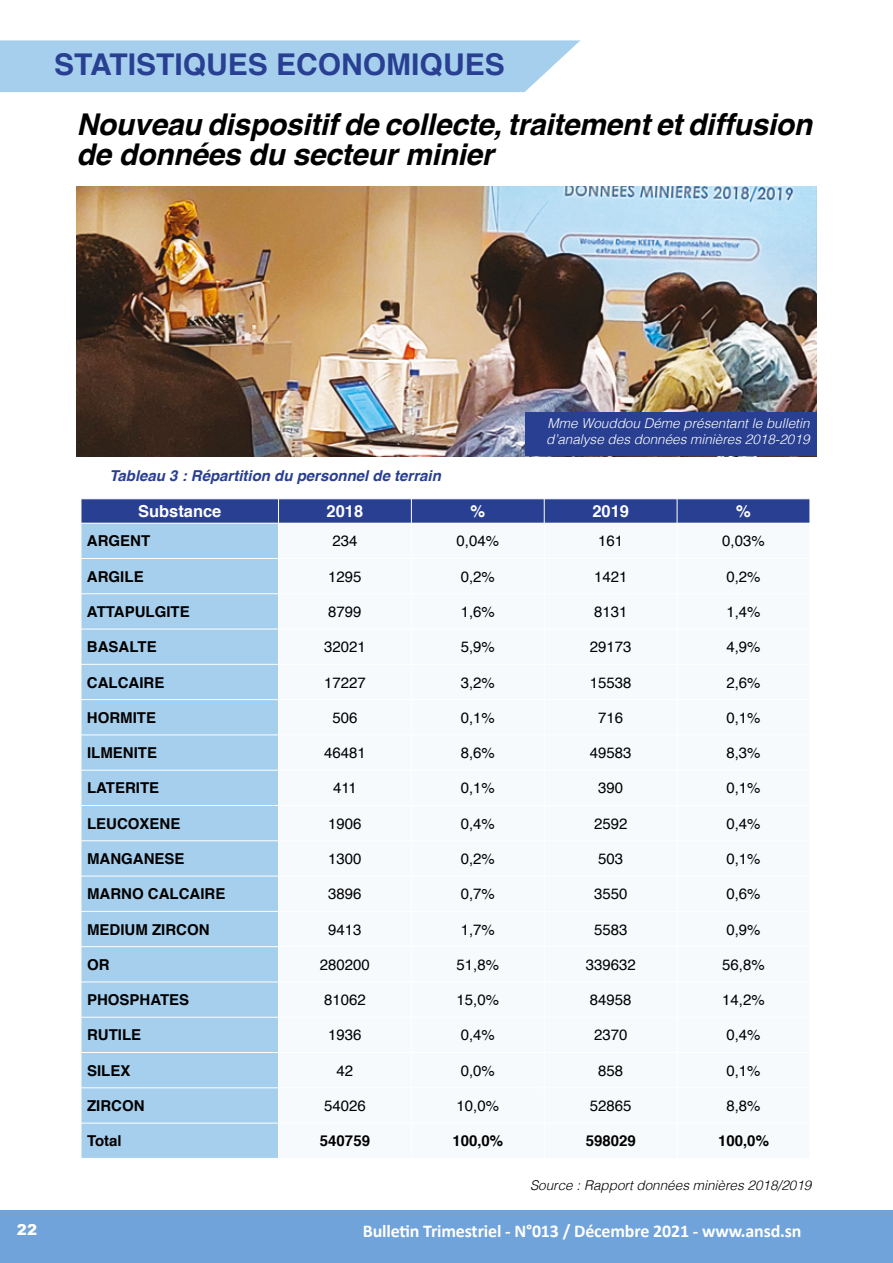
<style>
.page{position:relative;width:893px;height:1263px;background:#fff}
.page>*{position:absolute;margin:0;border:0;box-sizing:border-box;transform-origin:0 0}
.t1{font:italic 700 30px/30px "Helvetica";letter-spacing:-.01em;color:#000}
.t2{font:700 30px "Helvetica";color:#283f92}
.t3{font:700 18px "Calibri";letter-spacing:-.01em;color:#fff}
.t4{font:700 16.5px "Helvetica";color:#fff}
.t5{font:15px "Helvetica";color:#000}
.t6{font:700 15px "Helvetica";color:#000}
.t7{font:italic 700 15px "Helvetica";color:#283f92}
.t8{font:900 15px "Arial";color:#fff}
.t9{font:italic 300 13.5px/16.2px "Helvetica";color:#fff}
.t10{font:italic 300 13.5px "Helvetica";color:#000}
</style>
<div class="page">
<div style="left:0;top:1210px;width:893px;height:53px;background:#70a3d9"></div>
<div style="left:82px;top:524px;width:196px;height:634px;background:#a6cfed"></div>
<svg style="left:81px;top:499px;width:729px;height:24px;background:#2e4595"></svg>
<hr style="left:81px;top:558px;width:198px;height:1px;background:#fff">
<hr style="left:81px;top:593px;width:198px;height:1px;background:#fff">
<hr style="left:81px;top:629px;width:198px;height:1px;background:#fff">
<hr style="left:81px;top:664px;width:198px;height:1px;background:#fff">
<hr style="left:81px;top:699px;width:198px;height:1px;background:#fff">
<hr style="left:81px;top:735px;width:198px;height:1px;background:#fff">
<hr style="left:81px;top:770px;width:198px;height:1px;background:#fff">
<hr style="left:81px;top:805px;width:198px;height:1px;background:#fff">
<hr style="left:81px;top:840px;width:198px;height:1px;background:#fff">
<hr style="left:81px;top:876px;width:198px;height:1px;background:#fff">
<hr style="left:81px;top:911px;width:198px;height:1px;background:#fff">
<hr style="left:81px;top:946px;width:198px;height:1px;background:#fff">
<hr style="left:81px;top:982px;width:198px;height:1px;background:#fff">
<hr style="left:81px;top:1017px;width:198px;height:1px;background:#fff">
<hr style="left:81px;top:1052px;width:198px;height:1px;background:#fff">
<hr style="left:81px;top:1087px;width:198px;height:1px;background:#fff">
<hr style="left:81px;top:1123px;width:198px;height:1px;background:#fff">
<div style="left:0;top:40px;width:580px;height:52px;background:#a6cfed"></div>
<img style="left:77px;top:187px;width:739px;height:269px">
<div style="left:525px;top:412px;width:291px;height:44px;background:#283f92"></div>
<h1 class="t2" style="left:54px;top:40px;width:452px">STATISTIQUES ECONOMIQUES</h1>
<h1 class="t1" style="left:77px;top:109px;width:737px">Nouveau dispositif de collecte, traitement et diffusion de données du secteur minier</h1>
<p class="t9" style="left:546px;top:414px;width:265px">Mme Wouddou Déme présentant le bulletin d’analyse des données minières 2018-2019</p>
<p class="t7" style="left:109px;top:463px;width:333px">Tableau 3 : Répartition du personnel de terrain</p>
<p class="t4" style="left:138px;top:498px;width:85px">Substance</p>
<p class="t4" style="left:327px;top:498px;width:38px">2018</p>
<p class="t4" style="left:470px;top:498px;width:16px">%</p>
<p class="t4" style="left:592px;top:498px;width:38px">2019</p>
<p class="t4" style="left:736px;top:498px;width:16px">%</p>
<p class="t6" style="left:87px;top:529px;width:65px">ARGENT</p>
<p class="t5" style="left:332px;top:530px;width:27px">234</p>
<p class="t5" style="left:457px;top:530px;width:44px">0,04%</p>
<p class="t5" style="left:598px;top:530px;width:27px">161</p>
<p class="t5" style="left:722px;top:530px;width:44px">0,03%</p>
<p class="t6" style="left:87px;top:564px;width:58px">ARGILE</p>
<p class="t5" style="left:328px;top:565px;width:35px">1295</p>
<p class="t5" style="left:461px;top:565px;width:36px">0,2%</p>
<p class="t5" style="left:594px;top:565px;width:35px">1421</p>
<p class="t5" style="left:726px;top:565px;width:36px">0,2%</p>
<p class="t6" style="left:87px;top:600px;width:104px">ATTAPULGITE</p>
<p class="t5" style="left:328px;top:600px;width:35px">8799</p>
<p class="t5" style="left:461px;top:600px;width:36px">1,6%</p>
<p class="t5" style="left:594px;top:600px;width:35px">8131</p>
<p class="t5" style="left:726px;top:600px;width:36px">1,4%</p>
<p class="t6" style="left:87px;top:635px;width:71px">BASALTE</p>
<p class="t5" style="left:324px;top:635px;width:43px">32021</p>
<p class="t5" style="left:461px;top:635px;width:36px">5,9%</p>
<p class="t5" style="left:590px;top:635px;width:43px">29173</p>
<p class="t5" style="left:726px;top:635px;width:36px">4,9%</p>
<p class="t6" style="left:87px;top:670px;width:79px">CALCAIRE</p>
<p class="t5" style="left:324px;top:671px;width:43px">17227</p>
<p class="t5" style="left:461px;top:671px;width:36px">3,2%</p>
<p class="t5" style="left:590px;top:671px;width:43px">15538</p>
<p class="t5" style="left:726px;top:671px;width:36px">2,6%</p>
<p class="t6" style="left:87px;top:705px;width:71px">HORMITE</p>
<p class="t5" style="left:332px;top:706px;width:27px">506</p>
<p class="t5" style="left:461px;top:706px;width:36px">0,1%</p>
<p class="t5" style="left:598px;top:706px;width:27px">716</p>
<p class="t5" style="left:726px;top:706px;width:36px">0,1%</p>
<p class="t6" style="left:87px;top:741px;width:72px">ILMENITE</p>
<p class="t5" style="left:324px;top:741px;width:43px">46481</p>
<p class="t5" style="left:461px;top:741px;width:36px">8,6%</p>
<p class="t5" style="left:590px;top:741px;width:43px">49583</p>
<p class="t5" style="left:726px;top:741px;width:36px">8,3%</p>
<p class="t6" style="left:87px;top:776px;width:74px">LATERITE</p>
<p class="t5" style="left:333px;top:777px;width:25px">411</p>
<p class="t5" style="left:461px;top:777px;width:36px">0,1%</p>
<p class="t5" style="left:598px;top:777px;width:27px">390</p>
<p class="t5" style="left:726px;top:777px;width:36px">0,1%</p>
<p class="t6" style="left:87px;top:811px;width:95px">LEUCOXENE</p>
<p class="t5" style="left:328px;top:812px;width:35px">1906</p>
<p class="t5" style="left:461px;top:812px;width:36px">0,4%</p>
<p class="t5" style="left:594px;top:812px;width:35px">2592</p>
<p class="t5" style="left:726px;top:812px;width:36px">0,4%</p>
<p class="t6" style="left:87px;top:847px;width:99px">MANGANESE</p>
<p class="t5" style="left:328px;top:847px;width:35px">1300</p>
<p class="t5" style="left:461px;top:847px;width:36px">0,2%</p>
<p class="t5" style="left:598px;top:847px;width:27px">503</p>
<p class="t5" style="left:726px;top:847px;width:36px">0,1%</p>
<p class="t6" style="left:87px;top:882px;width:140px">MARNO CALCAIRE</p>
<p class="t5" style="left:328px;top:882px;width:35px">3896</p>
<p class="t5" style="left:461px;top:882px;width:36px">0,7%</p>
<p class="t5" style="left:594px;top:882px;width:35px">3550</p>
<p class="t5" style="left:726px;top:882px;width:36px">0,6%</p>
<p class="t6" style="left:87px;top:917px;width:124px">MEDIUM ZIRCON</p>
<p class="t5" style="left:328px;top:918px;width:35px">9413</p>
<p class="t5" style="left:461px;top:918px;width:36px">1,7%</p>
<p class="t5" style="left:594px;top:918px;width:35px">5583</p>
<p class="t5" style="left:726px;top:918px;width:36px">0,9%</p>
<p class="t6" style="left:87px;top:952px;width:24px">OR</p>
<p class="t5" style="left:320px;top:953px;width:52px">280200</p>
<p class="t5" style="left:457px;top:953px;width:44px">51,8%</p>
<p class="t5" style="left:586px;top:953px;width:52px">339632</p>
<p class="t5" style="left:722px;top:953px;width:44px">56,8%</p>
<p class="t6" style="left:87px;top:988px;width:104px">PHOSPHATES</p>
<p class="t5" style="left:324px;top:988px;width:43px">81062</p>
<p class="t5" style="left:457px;top:988px;width:44px">15,0%</p>
<p class="t5" style="left:590px;top:988px;width:43px">84958</p>
<p class="t5" style="left:722px;top:988px;width:44px">14,2%</p>
<p class="t6" style="left:87px;top:1023px;width:56px">RUTILE</p>
<p class="t5" style="left:328px;top:1023px;width:35px">1936</p>
<p class="t5" style="left:461px;top:1023px;width:36px">0,4%</p>
<p class="t5" style="left:594px;top:1023px;width:35px">2370</p>
<p class="t5" style="left:726px;top:1023px;width:36px">0,4%</p>
<p class="t6" style="left:87px;top:1058px;width:45px">SILEX</p>
<p class="t5" style="left:337px;top:1059px;width:18px">42</p>
<p class="t5" style="left:461px;top:1059px;width:36px">0,0%</p>
<p class="t5" style="left:598px;top:1059px;width:27px">858</p>
<p class="t5" style="left:726px;top:1059px;width:36px">0,1%</p>
<p class="t6" style="left:87px;top:1093px;width:59px">ZIRCON</p>
<p class="t5" style="left:324px;top:1094px;width:43px">54026</p>
<p class="t5" style="left:457px;top:1094px;width:44px">10,0%</p>
<p class="t5" style="left:590px;top:1094px;width:43px">52865</p>
<p class="t5" style="left:726px;top:1094px;width:36px">8,8%</p>
<p class="t6" style="left:87px;top:1129px;width:36px">Total</p>
<p class="t6" style="left:320px;top:1129px;width:52px">540759</p>
<p class="t6" style="left:452px;top:1129px;width:52px">100,0%</p>
<p class="t6" style="left:586px;top:1129px;width:52px">598029</p>
<p class="t6" style="left:718px;top:1129px;width:52px">100,0%</p>
<p class="t10" style="left:530px;top:1173px;width:283px">Source : Rapport données minières 2018/2019</p>
<p class="t8" style="left:17px;top:1222px;width:22px">22</p>
<p class="t3" style="left:363px;top:1220px;width:440px">Bulletin Trimestriel - N°013 / Décembre 2021 - www.ansd.sn</p>
</div>
